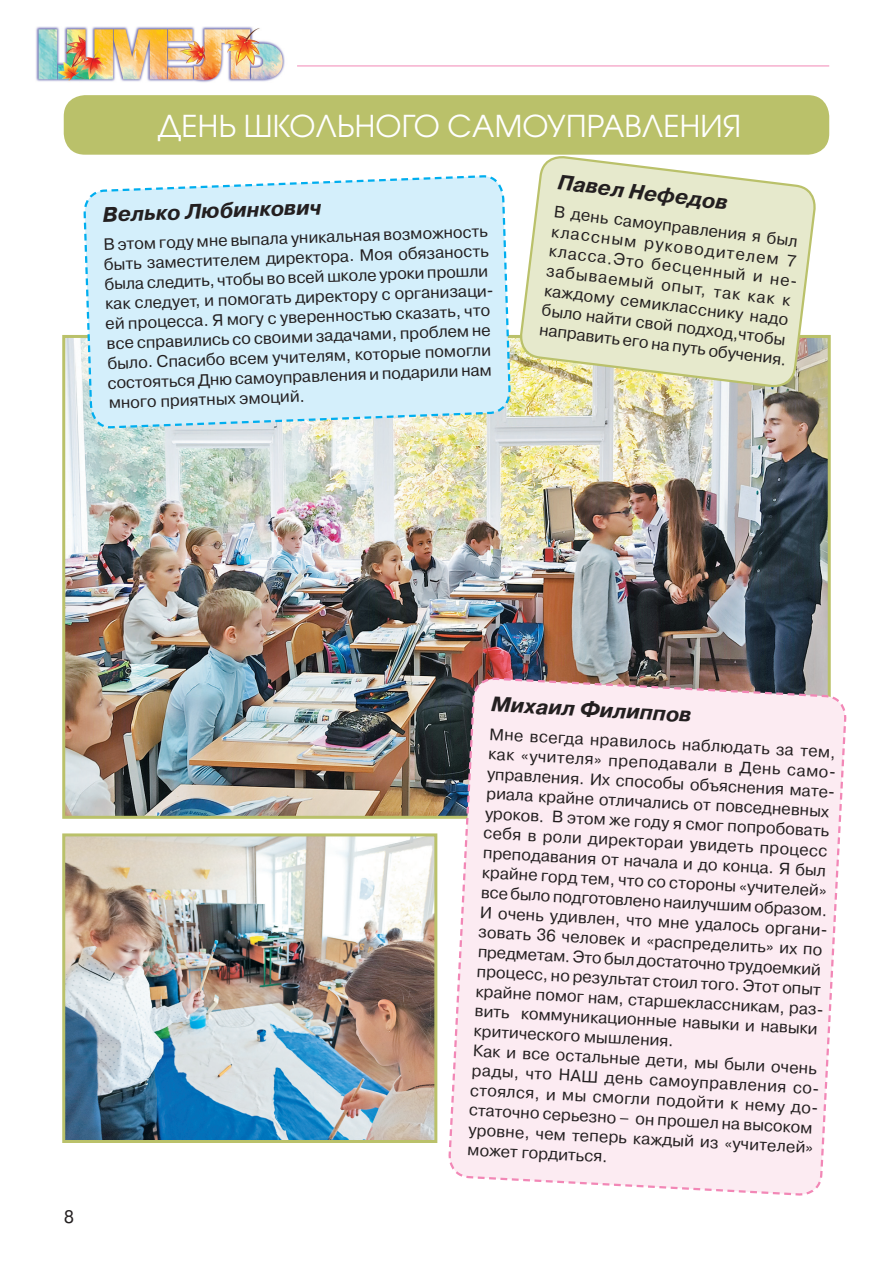
<style>
.page{position:relative;width:893px;height:1263px;background:#fff}
.page>*{position:absolute;margin:0;border:0;box-sizing:border-box;transform-origin:0 0}
.t1{font:30px "Avant Garde Gothic C";letter-spacing:.01em;color:#fff}
.t2{font:italic 700 21px "Pragmatica C";color:#231f20}
.t3{font:18px "Pragmatica C";color:#231f20}
.t4{font:16.5px/19.8px "Pragmatica C";color:#231f20}
</style>
<div class="page">
<img style="left:36px;top:26px;width:249px;height:56px">
<div style="left:64px;top:95px;width:765px;height:60px;background:#bac16a;border-radius:21px"></div>
<img style="left:66px;top:837px;width:367px;height:302px">
<div style="left:62px;top:833px;width:375px;height:310px;border:3px solid #bac16a"></div>
<img style="left:66px;top:339px;width:761px;height:476px">
<svg style="left:82px;top:76px;width:430px;height:466px"></svg>
<hr style="left:297px;top:66px;width:532px;height:1px;background:#f287b6">
<svg style="left:447px;top:612px;width:400px;height:584px;background:#e8d9df"></svg>
<svg style="left:519px;top:156px;width:298px;height:233px;background:#e6e8cb"></svg>
<h1 class="t1" style="left:158px;top:114px;width:585px">ДЕНЬ ШКОЛЬНОГО САМОУПРАВЛЕНИЯ</h1>
<p class="t2" style="left:102px;top:203px;width:221px;rotate:-2deg">Велько Любинкович</p>
<p class="t4" style="left:102px;top:236px;width:392px;rotate:-2deg">В этом году мне выпала уникальная возможность быть заместителем директора. Моя обязаность была следить, чтобы во всей школе уроки прошли как следует, и помогать директору с организаци&shy;ей процесса. Я могу с уверенностью сказать, что все справились со своими задачами, проблем не было. Спасибо всем учителям, которые помогли состояться Дню самоуправления и подарили нам много приятных эмоций.</p>
<p class="t2" style="left:559px;top:171px;width:173px;rotate:7deg">Павел Нефедов</p>
<p class="t4" style="left:555px;top:203px;width:253px;rotate:7deg">В день самоуправления я был классным руководителем 7 класса.Это бесценный и не&shy;забываемый опыт, так как к каждому семикласснику надо было найти свой подход,чтобы направить его на путь обучения.</p>
<p class="t3" style="left:64px;top:1210px;width:12px">8</p>
<p class="t2" style="left:492px;top:693px;width:202px;rotate:3deg">Михаил Филиппов</p>
<p class="t4" style="left:489px;top:725px;width:352px;rotate:3deg">Мне всегда нравилось наблюдать за тем, как «учителя» преподавали в День само&shy;управления. Их способы объяснения мате&shy;риала крайне отличались от повседневных уроков. В этом же году я смог попробовать себя в роли директораи увидеть процесс преподавания от начала и до конца. Я был крайне горд тем, что со стороны «учителей» все было подготовлено наилучшим образом.<br>И очень удивлен, что мне удалось органи&shy;зовать 36 человек и «распределить» их по предметам. Это был достаточно трудоемкий процесс, но результат стоил того. Этот опыт крайне помог нам, старшеклассникам, раз&shy;вить коммуникационные навыки и навыки критического мышления.<br>Как и все остальные дети, мы были очень рады, что НАШ день самоуправления со&shy;стоялся, и мы смогли подойти к нему до&shy;статочно серьезно – он прошел на высоком уровне, чем теперь каждый из «учителей» может гордиться.</p>
</div>
